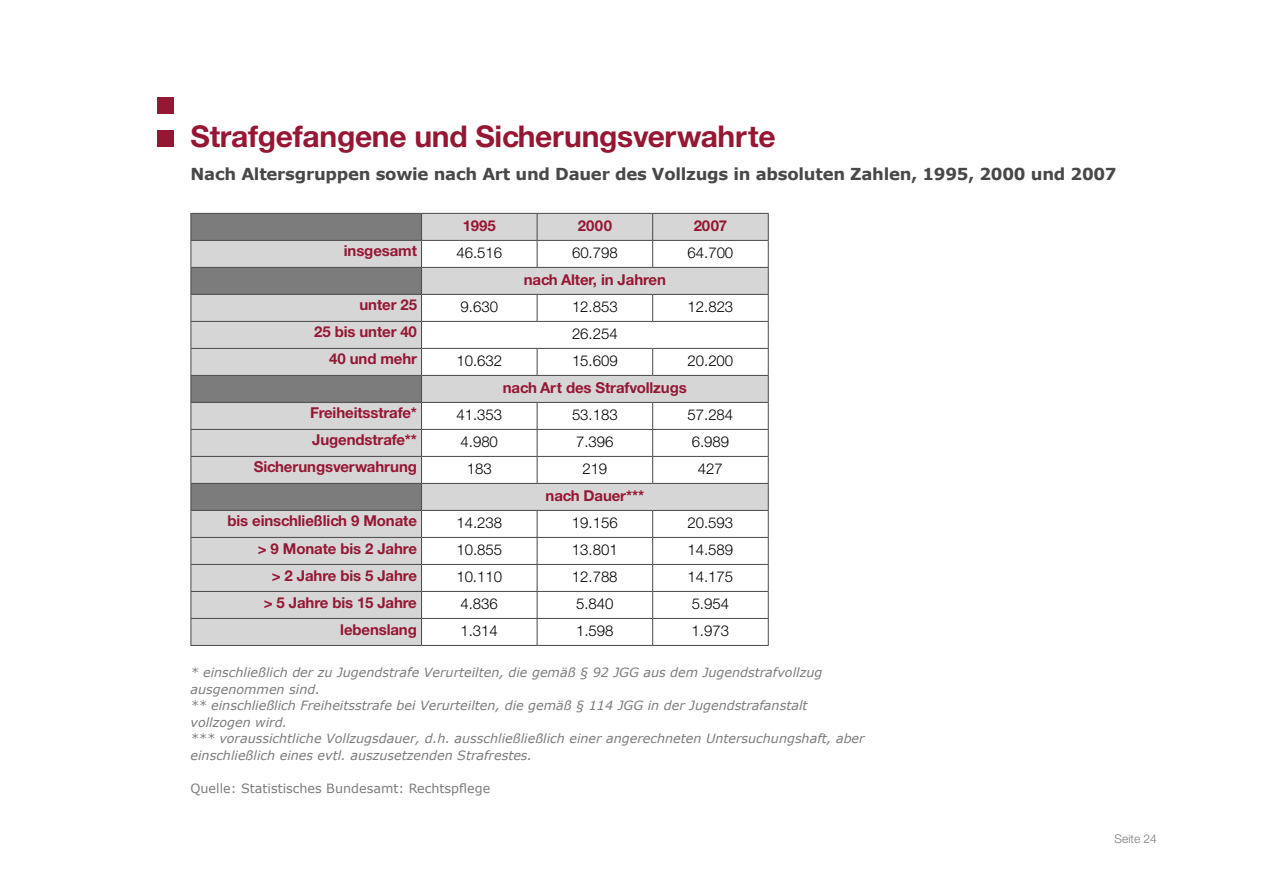
<style>
.page{position:relative;width:1263px;height:893px;background:#fff}
.page>*{position:absolute;margin:0;border:0;box-sizing:border-box;transform-origin:0 0}
.t1{font:700 30px "Helvetica Neue CE";letter-spacing:-.01em;color:#961734}
.t2{font:700 16.5px "Verdana";letter-spacing:-.015em;color:#484848}
.t3{font:700 15px "Helvetica Neue CE";letter-spacing:-.01em;color:#961734}
.t4{font:300 15px "Helvetica Neue CE";color:#000}
.t5{font:italic 12.75px/16.5px "Verdana";color:#7c7c7c}
.t6{font:12.75px "Verdana";color:#7c7c7c}
.t7{font:300 12px "Helvetica Neue CE";color:#7c7c7c}
</style>
<div class="page">
<div style="left:158px;top:98px;width:16px;height:16px;background:#961734"></div>
<div style="left:158px;top:131px;width:16px;height:16px;background:#961734"></div>
<svg style="left:191px;top:214px;width:577px;height:431px"></svg>
<hr style="left:190px;top:213px;width:231px;height:1px;background:#484848">
<hr style="left:421px;top:213px;width:116px;height:1px;background:#484848">
<hr style="left:537px;top:213px;width:116px;height:1px;background:#484848">
<hr style="left:653px;top:213px;width:116px;height:1px;background:#484848">
<hr style="left:190px;top:240px;width:231px;height:1px;background:#484848">
<hr style="left:421px;top:240px;width:116px;height:1px;background:#484848">
<hr style="left:537px;top:240px;width:116px;height:1px;background:#484848">
<svg style="left:537px;top:214px;width:1px;height:53px"></svg>
<hr style="left:653px;top:240px;width:116px;height:1px;background:#484848">
<svg style="left:652px;top:214px;width:1px;height:53px"></svg>
<hr style="left:190px;top:267px;width:231px;height:1px;background:#484848">
<hr style="left:421px;top:267px;width:116px;height:1px;background:#484848">
<hr style="left:537px;top:267px;width:116px;height:1px;background:#484848">
<hr style="left:653px;top:267px;width:116px;height:1px;background:#484848">
<hr style="left:190px;top:294px;width:231px;height:1px;background:#484848">
<hr style="left:421px;top:294px;width:116px;height:1px;background:#484848">
<hr style="left:537px;top:294px;width:116px;height:1px;background:#484848">
<svg style="left:537px;top:295px;width:1px;height:26px"></svg>
<hr style="left:653px;top:294px;width:116px;height:1px;background:#484848">
<svg style="left:652px;top:295px;width:1px;height:26px"></svg>
<hr style="left:190px;top:321px;width:231px;height:1px;background:#484848">
<hr style="left:421px;top:321px;width:116px;height:1px;background:#484848">
<hr style="left:537px;top:321px;width:116px;height:1px;background:#484848">
<hr style="left:653px;top:321px;width:116px;height:1px;background:#484848">
<hr style="left:190px;top:348px;width:231px;height:1px;background:#484848">
<hr style="left:421px;top:348px;width:116px;height:1px;background:#484848">
<hr style="left:537px;top:348px;width:116px;height:1px;background:#484848">
<svg style="left:537px;top:349px;width:1px;height:26px"></svg>
<hr style="left:653px;top:348px;width:116px;height:1px;background:#484848">
<svg style="left:652px;top:349px;width:1px;height:26px"></svg>
<hr style="left:190px;top:375px;width:231px;height:1px;background:#484848">
<hr style="left:421px;top:375px;width:116px;height:1px;background:#484848">
<hr style="left:537px;top:375px;width:116px;height:1px;background:#484848">
<hr style="left:653px;top:375px;width:116px;height:1px;background:#484848">
<hr style="left:190px;top:402px;width:231px;height:1px;background:#484848">
<hr style="left:421px;top:402px;width:116px;height:1px;background:#484848">
<hr style="left:537px;top:402px;width:116px;height:1px;background:#484848">
<hr style="left:653px;top:402px;width:116px;height:1px;background:#484848">
<hr style="left:190px;top:429px;width:231px;height:1px;background:#484848">
<hr style="left:421px;top:429px;width:116px;height:1px;background:#484848">
<hr style="left:537px;top:429px;width:116px;height:1px;background:#484848">
<hr style="left:653px;top:429px;width:116px;height:1px;background:#484848">
<hr style="left:190px;top:456px;width:231px;height:1px;background:#484848">
<hr style="left:421px;top:456px;width:116px;height:1px;background:#484848">
<hr style="left:537px;top:456px;width:116px;height:1px;background:#484848">
<svg style="left:537px;top:403px;width:1px;height:80px"></svg>
<hr style="left:653px;top:456px;width:116px;height:1px;background:#484848">
<svg style="left:652px;top:403px;width:1px;height:80px"></svg>
<hr style="left:190px;top:483px;width:231px;height:1px;background:#484848">
<hr style="left:421px;top:483px;width:116px;height:1px;background:#484848">
<hr style="left:537px;top:483px;width:116px;height:1px;background:#484848">
<hr style="left:653px;top:483px;width:116px;height:1px;background:#484848">
<hr style="left:190px;top:510px;width:231px;height:1px;background:#484848">
<hr style="left:421px;top:510px;width:116px;height:1px;background:#484848">
<hr style="left:537px;top:510px;width:116px;height:1px;background:#484848">
<hr style="left:653px;top:510px;width:116px;height:1px;background:#484848">
<hr style="left:190px;top:537px;width:231px;height:1px;background:#484848">
<hr style="left:421px;top:537px;width:116px;height:1px;background:#484848">
<hr style="left:537px;top:537px;width:116px;height:1px;background:#484848">
<hr style="left:653px;top:537px;width:116px;height:1px;background:#484848">
<hr style="left:190px;top:564px;width:231px;height:1px;background:#484848">
<hr style="left:421px;top:564px;width:116px;height:1px;background:#484848">
<hr style="left:537px;top:564px;width:116px;height:1px;background:#484848">
<hr style="left:653px;top:564px;width:116px;height:1px;background:#484848">
<hr style="left:190px;top:591px;width:231px;height:1px;background:#484848">
<hr style="left:421px;top:591px;width:116px;height:1px;background:#484848">
<hr style="left:537px;top:591px;width:116px;height:1px;background:#484848">
<hr style="left:653px;top:591px;width:116px;height:1px;background:#484848">
<hr style="left:190px;top:618px;width:231px;height:1px;background:#484848">
<svg style="left:190px;top:214px;width:1px;height:431px"></svg>
<hr style="left:190px;top:645px;width:231px;height:1px;background:#484848">
<hr style="left:421px;top:618px;width:116px;height:1px;background:#484848">
<hr style="left:421px;top:645px;width:116px;height:1px;background:#484848">
<svg style="left:421px;top:214px;width:1px;height:431px"></svg>
<hr style="left:537px;top:618px;width:116px;height:1px;background:#484848">
<svg style="left:537px;top:511px;width:1px;height:134px"></svg>
<hr style="left:537px;top:645px;width:116px;height:1px;background:#484848">
<hr style="left:653px;top:618px;width:116px;height:1px;background:#484848">
<svg style="left:652px;top:511px;width:1px;height:134px"></svg>
<svg style="left:768px;top:214px;width:1px;height:431px"></svg>
<hr style="left:653px;top:645px;width:116px;height:1px;background:#484848">
<h1 class="t1" style="left:190px;top:117px;width:587px">Strafgefangene und Sicherungsverwahrte</h1>
<p class="t2" style="left:190px;top:163px;width:928px">Nach Altersgruppen sowie nach Art und Dauer des Vollzugs in absoluten Zahlen, 1995, 2000 und 2007</p>
<p class="t3" style="left:463px;top:216px;width:34px">1995</p>
<p class="t3" style="left:578px;top:216px;width:36px">2000</p>
<p class="t3" style="left:694px;top:216px;width:35px">2007</p>
<p class="t3" style="left:344px;top:242px;width:75px">insgesamt</p>
<p class="t4" style="left:456px;top:244px;width:47px">46.516</p>
<p class="t4" style="left:572px;top:244px;width:47px">60.798</p>
<p class="t4" style="left:688px;top:244px;width:47px">64.700</p>
<p class="t3" style="left:524px;top:270px;width:144px">nach Alter, in Jahren</p>
<p class="t3" style="left:359px;top:296px;width:59px">unter 25</p>
<p class="t4" style="left:461px;top:298px;width:39px">9.630</p>
<p class="t4" style="left:572px;top:298px;width:47px">12.853</p>
<p class="t4" style="left:688px;top:298px;width:47px">12.823</p>
<p class="t3" style="left:314px;top:323px;width:104px">25 bis unter 40</p>
<p class="t4" style="left:572px;top:325px;width:47px">26.254</p>
<p class="t3" style="left:329px;top:350px;width:89px">40 und mehr</p>
<p class="t4" style="left:456px;top:352px;width:47px">10.632</p>
<p class="t4" style="left:572px;top:352px;width:47px">15.609</p>
<p class="t4" style="left:687px;top:352px;width:47px">20.200</p>
<p class="t3" style="left:503px;top:378px;width:185px">nach Art des Strafvollzugs</p>
<p class="t3" style="left:310px;top:404px;width:108px">Freiheitsstrafe*</p>
<p class="t4" style="left:456px;top:406px;width:47px">41.353</p>
<p class="t4" style="left:572px;top:406px;width:47px">53.183</p>
<p class="t4" style="left:687px;top:406px;width:47px">57.284</p>
<p class="t3" style="left:312px;top:431px;width:106px">Jugendstrafe**</p>
<p class="t4" style="left:461px;top:433px;width:39px">4.980</p>
<p class="t4" style="left:576px;top:433px;width:39px">7.396</p>
<p class="t4" style="left:692px;top:433px;width:39px">6.989</p>
<p class="t3" style="left:254px;top:458px;width:165px">Sicherungsverwahrung</p>
<p class="t4" style="left:467px;top:460px;width:26px">183</p>
<p class="t4" style="left:582px;top:460px;width:26px">219</p>
<p class="t4" style="left:698px;top:460px;width:26px">427</p>
<p class="t3" style="left:546px;top:486px;width:100px">nach Dauer***</p>
<p class="t3" style="left:227px;top:512px;width:191px">bis einschließlich 9 Monate</p>
<p class="t4" style="left:456px;top:514px;width:47px">14.238</p>
<p class="t4" style="left:572px;top:514px;width:47px">19.156</p>
<p class="t4" style="left:687px;top:514px;width:47px">20.593</p>
<p class="t3" style="left:258px;top:539px;width:161px">&gt; 9 Monate bis 2 Jahre</p>
<p class="t4" style="left:456px;top:541px;width:47px">10.855</p>
<p class="t4" style="left:572px;top:541px;width:47px">13.801</p>
<p class="t4" style="left:687px;top:541px;width:47px">14.589</p>
<p class="t3" style="left:272px;top:566px;width:147px">&gt; 2 Jahre bis 5 Jahre</p>
<p class="t4" style="left:456px;top:568px;width:47px">10.110</p>
<p class="t4" style="left:572px;top:568px;width:47px">12.788</p>
<p class="t4" style="left:687px;top:568px;width:47px">14.175</p>
<p class="t3" style="left:264px;top:593px;width:155px">&gt; 5 Jahre bis 15 Jahre</p>
<p class="t4" style="left:460px;top:595px;width:39px">4.836</p>
<p class="t4" style="left:576px;top:595px;width:39px">5.840</p>
<p class="t4" style="left:692px;top:595px;width:39px">5.954</p>
<p class="t3" style="left:340px;top:620px;width:78px">lebenslang</p>
<p class="t4" style="left:460px;top:622px;width:39px">1.314</p>
<p class="t4" style="left:576px;top:622px;width:39px">1.598</p>
<p class="t4" style="left:692px;top:622px;width:39px">1.973</p>
<p class="t5" style="left:190px;top:664px;width:676px">* einschließlich der zu Jugendstrafe Verurteilten, die gemäß § 92 JGG aus dem Jugendstrafvollzug ausgenommen sind.<br>** einschließlich Freiheitsstrafe bei Verurteilten, die gemäß § 114 JGG in der Jugendstrafanstalt vollzogen wird.<br>*** voraussichtliche Vollzugsdauer, d.h. ausschließließlich einer angerechneten Untersuchungshaft, aber einschließlich eines evtl. auszusetzenden Strafrestes.</p>
<p class="t6" style="left:190px;top:780px;width:301px">Quelle: Statistisches Bundesamt: Rechtspflege</p>
<p class="t7" style="left:1114px;top:831px;width:44px">Seite 24</p>
</div>
